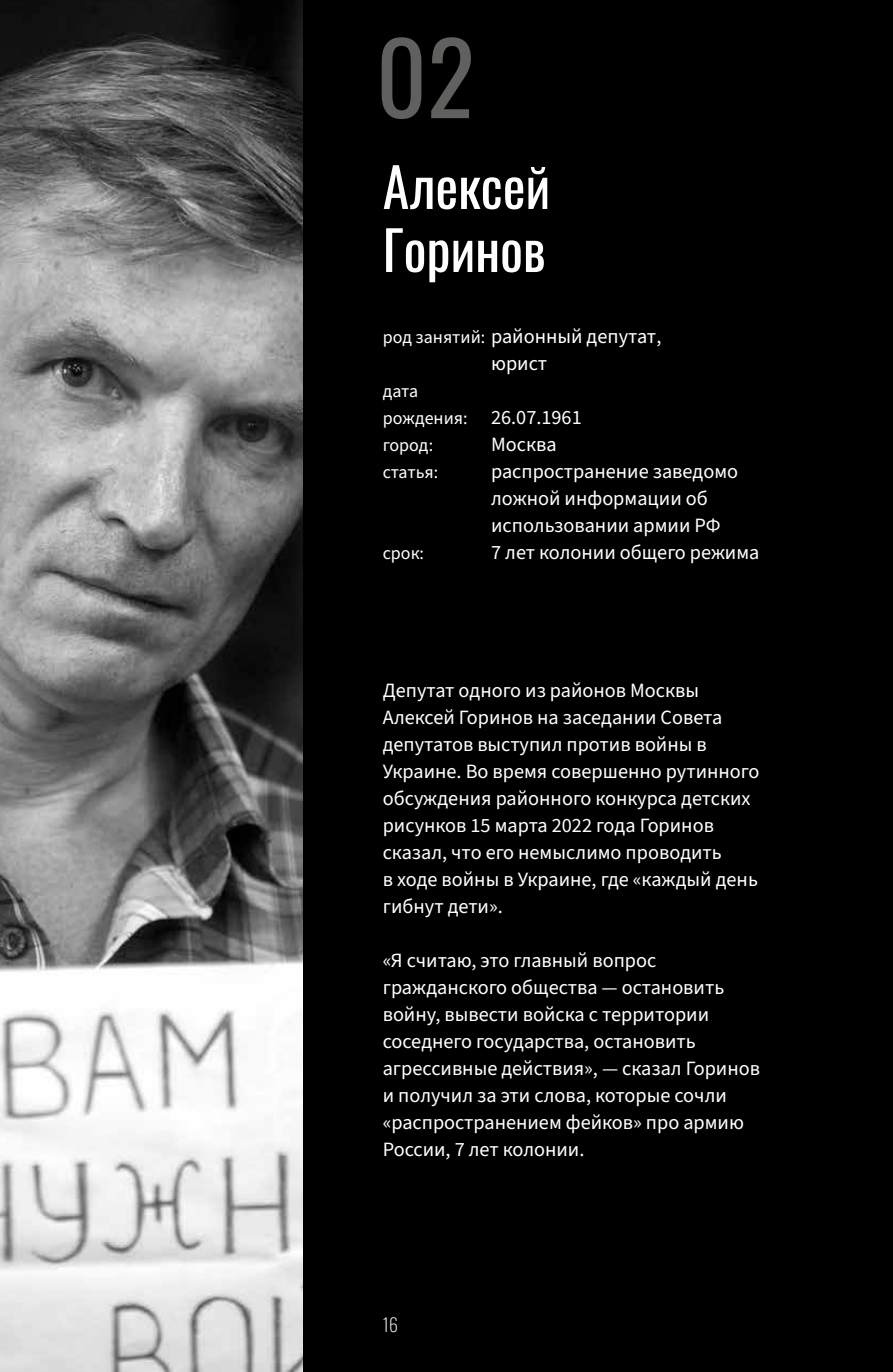
<style>
.page{position:relative;width:893px;height:1372px;background:#fff}
.page>*{position:absolute;margin:0;border:0;box-sizing:border-box;transform-origin:0 0}
.t1{font:99px "Oswald";color:#60605f}
.t2{font:54px/63px "Oswald";color:#fff}
.t3{font:20.25px/27px "Source Sans 3";color:#fff}
.t4{font:18px/27px "Source Sans 3";color:#fff}
.t5{font:200 18px "Oswald";color:#fff}
</style>
<div class="page">
<div style="left:0;top:0;width:893px;height:1371px;background:#000"></div>
<img style="left:0;top:0;width:303px;height:1371px">
<h1 class="t1" style="left:376px;top:-10px;width:100px">02</h1>
<h2 class="t2" style="left:383px;top:150px;width:169px">Алексей<br>Горинов</h2>
<p class="t3" style="left:491px;top:323px;width:172px">районный депутат, юрист</p>
<p class="t3" style="left:491px;top:404px;width:270px">26.07.1961<br>Москва<br>распространение заведомо ложной информации об использовании армии РФ<br>7 лет колонии общего режима</p>
<p class="t4" style="left:383px;top:324px;width:104px">род занятий:</p>
<p class="t4" style="left:383px;top:378px;width:86px">дата рождения: город: статья:</p>
<p class="t4" style="left:383px;top:540px;width:43px">срок:</p>
<p class="t3" style="left:383px;top:677px;width:378px">Депутат одного из районов Москвы Алексей Горинов на заседании Совета депутатов выступил против войны в Украине. Во время совершенно рутинного обсуждения районного конкурса детских рисунков 15 марта 2022 года Горинов сказал, что его немыслимо проводить<br>в ходе войны в Украине, где «каждый день гибнут дети».</p>
<p class="t3" style="left:383px;top:947px;width:379px">«Я считаю, это главный вопрос гражданского общества — остановить войну, вывести войска с территории соседнего государства, остановить агрессивные действия», — сказал Горинов и получил за эти слова, которые сочли «распространением фейков» про армию России, 7 лет колонии.</p>
<p class="t5" style="left:383px;top:1308px;width:17px">16</p>
</div>
